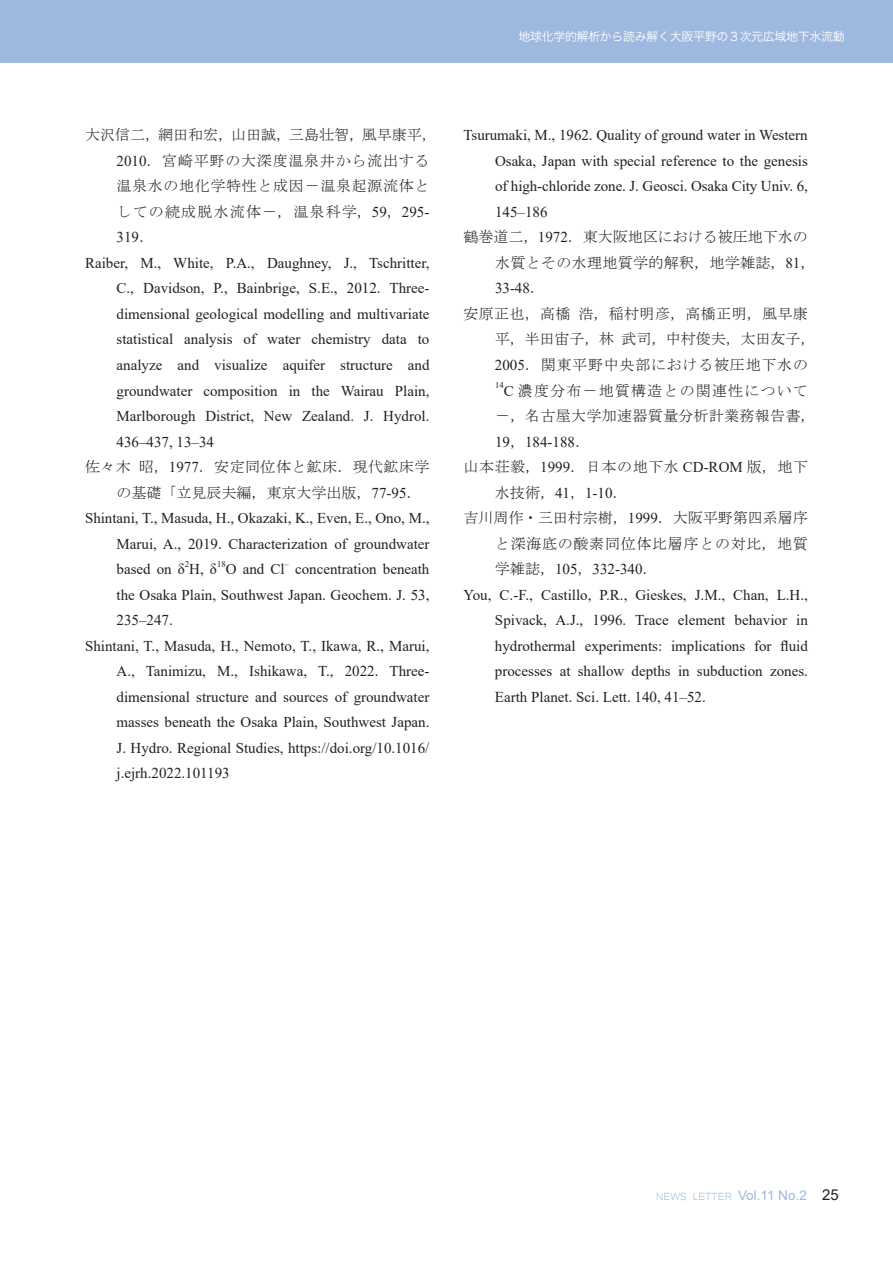
<style>
.page{position:relative;width:893px;height:1263px;background:#fff}
.page>*{position:absolute;margin:0;border:0;box-sizing:border-box;transform-origin:0 0}
.t1{font:15px/25.5px "Times New Roman";color:#231f20;text-align:justify}
.t2{font:15px/25.5px "MS Mincho";letter-spacing:.03em;color:#231f20}
.t3{font:15px/25.5px "MS Mincho";color:#231f20}
.t4{font:15px "MS Mincho";letter-spacing:.05em;color:#231f20}
.t5{font:13.5px "Microsoft Yi Baiti";color:#9fb8df}
.t6{font:12px "Hira Kaku Pro W3";letter-spacing:-.03em;color:#fff}
.t7{font:8.7px "Times New Roman";color:#231f20}
.s1{font-family:"Times New Roman"}
.s2{font-family:"MS Mincho"}
.s3{font-family:"Arial"}
.s4{font-family:"Arial";font-size:15px;color:#231f20}
</style>
<div class="page">
<div style="left:0;top:0;width:893px;height:63px;background:#9fb8df"></div>
<p class="t6" style="left:518px;top:26px;width:328px">地球化学的解析から読み解く大阪平野の３次元広域地下水流動</p>
<p class="t2" style="left:117px;top:122px;width:322px;text-indent:-32px">大沢信二，網田和宏，山田誠，三島壮智，風早康平，<br><span class="s1">2010</span>．宮崎平野の大深度温泉井から流出する温泉水の地化学特性と成因－温泉起源流体としての続成脱水流体－，温泉科学，<span class="s1">59</span>，<span class="s1">295-</span></p>
<p class="t1" style="left:117px;top:224px;width:39px">319<span class="s2">．</span></p>
<p class="t1" style="left:85px;top:250px;width:346px">Raiber, M., White, P.A., Daughney, J., Tschritter,</p>
<p class="t1" style="left:117px;top:275px;width:314px">C., Davidson, P., Bainbrige, S.E., 2012. Three-</p>
<p class="t1" style="left:117px;top:301px;width:314px">dimensional geological modelling and multivariate</p>
<p class="t1" style="left:117px;top:326px;width:314px">statistical analysis of water chemistry data to</p>
<p class="t1" style="left:117px;top:352px;width:315px">analyze and visualize aquifer structure and</p>
<p class="t1" style="left:117px;top:377px;width:314px">groundwater composition in the Wairau Plain,</p>
<p class="t1" style="left:117px;top:403px;width:314px">Marlborough District, New Zealand. J. Hydrol.</p>
<p class="t1" style="left:117px;top:428px;width:99px">436–437, 13–34</p>
<p class="t2" style="left:117px;top:454px;width:314px;text-indent:-32px">佐々木昭，<span class="s1">1977</span>．安定同位体と鉱床．現代鉱床学の基礎「立見辰夫編，東京大学出版，<span class="s1">77-95</span>．</p>
<p class="t1" style="left:117px;top:505px;width:314px;text-indent:-32px">Shintani, T., Masuda, H., Okazaki, K., Even, E., Ono, M., Marui, A., 2019. Characterization of groundwater based on δ H, δ</p>
<p class="t7" style="left:185px;top:558px;width:6px">2</p>
<p class="t7" style="left:217px;top:558px;width:10px">18</p>
<p class="t1" style="left:226px;top:556px;width:60px">O and Cl</p>
<p class="t7" style="left:285px;top:558px;width:6px">–</p>
<p class="t1" style="left:295px;top:556px;width:136px">concentration beneath</p>
<p class="t1" style="left:117px;top:581px;width:314px">the Osaka Plain, Southwest Japan. Geochem. J. 53,</p>
<p class="t1" style="left:117px;top:607px;width:58px">235–247.</p>
<p class="t1" style="left:85px;top:632px;width:346px">Shintani, T., Masuda, H., Nemoto, T., Ikawa, R., Marui,</p>
<p class="t1" style="left:117px;top:658px;width:314px">A., Tanimizu, M., Ishikawa, T., 2022. Three-</p>
<p class="t1" style="left:117px;top:683px;width:314px">dimensional structure and sources of groundwater</p>
<p class="t1" style="left:117px;top:709px;width:314px">masses beneath the Osaka Plain, Southwest Japan.</p>
<p class="t1" style="left:117px;top:734px;width:314px">J. Hydro. Regional Studies, https://doi.org/10.1016/</p>
<p class="t1" style="left:117px;top:760px;width:115px">j.ejrh.2022.101193</p>
<p class="t1" style="left:495px;top:122px;width:315px;text-indent:-32px">Tsurumaki, M., 1962. Quality of ground water in Western Osaka, Japan with special reference to the genesis of high-chloride zone. J. Geosci. Osaka City Univ. 6, 145–186</p>
<p class="t3" style="left:495px;top:224px;width:322px;text-indent:-32px">鶴巻道二，<span class="s1">1972</span>．東大阪地区における被圧地下水の水質とその水理地質学的解釈，地学雑誌，<span class="s1">81</span>，</p>
<p class="t1" style="left:495px;top:275px;width:51px">33-48<span class="s2">．</span></p>
<p class="t2" style="left:495px;top:301px;width:322px;text-indent:-31px">安原正也，高橋浩，稲村明彦，高橋正明，風早康平，半田宙子，林武司，中村俊夫，太田友子，<br><span class="s1">2005</span>．関東平野中央部における被圧地下水の</p>
<p class="t7" style="left:495px;top:379px;width:10px">14</p>
<p class="t2" style="left:495px;top:377px;width:322px;text-align:center"><span class="s1">C</span> 濃度分布－地質構造との関連性について－，名古屋大学加速器質量分析計業務報告書，</p>
<p class="t1" style="left:495px;top:428px;width:96px">19<span class="s2">，</span>184-188<span class="s2">．</span></p>
<p class="t2" style="left:463px;top:454px;width:346px">山本荘毅，<span class="s1">1999</span>．日本の地下水 <span class="s1">CD-ROM</span> 版，地下</p>
<p class="t2" style="left:495px;top:479px;width:134px">水技術，<span class="s1">41</span>，<span class="s1">1-10</span>．</p>
<p class="t3" style="left:463px;top:505px;width:346px">吉川周作・三田村宗樹，<span class="s1">1999</span>．大阪平野第四系層序</p>
<p class="t4" style="left:495px;top:536px;width:314px">と深海底の酸素同位体比層序との対比，地質</p>
<p class="t1" style="left:495px;top:556px;width:164px"><span class="s2">学雑誌，</span>105<span class="s2">，</span>332-340<span class="s2">．</span></p>
<p class="t1" style="left:463px;top:581px;width:346px">You, C.-F., Castillo, P.R., Gieskes, J.M., Chan, L.H.,</p>
<p class="t1" style="left:495px;top:607px;width:314px">Spivack, A.J., 1996. Trace element behavior in</p>
<p class="t1" style="left:495px;top:632px;width:314px">hydrothermal experiments: implications for fluid</p>
<p class="t1" style="left:495px;top:658px;width:314px">processes at shallow depths in subduction zones.</p>
<p class="t1" style="left:495px;top:683px;width:212px">Earth Planet. Sci. Lett. 140, 41–52.</p>
<p class="t5" style="left:656px;top:1188px;width:184px">NEWS LETTER <span class="s3">Vol.11 No.2</span> <span class="s4">25</span></p>
</div>
